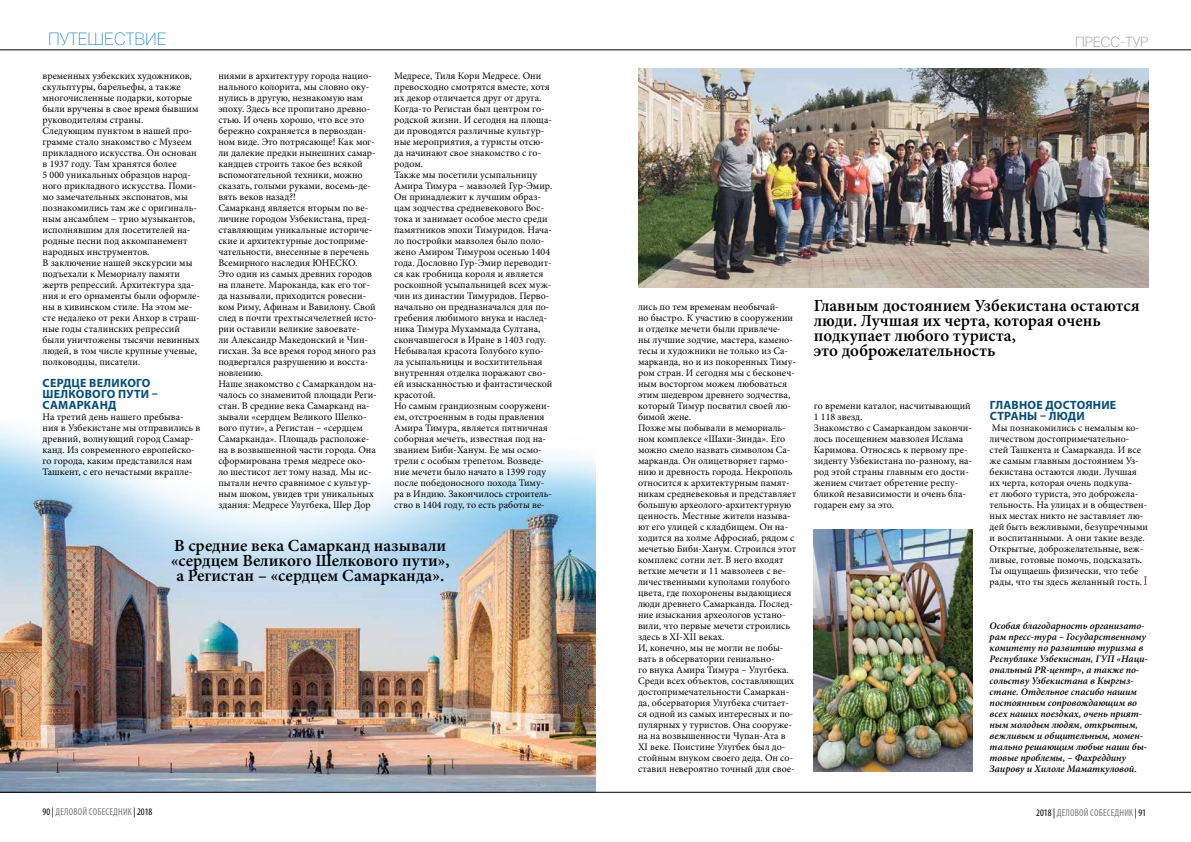
<style>
.page{position:relative;width:1191px;height:842px;background:#fff}
.page>*{position:absolute;margin:0;border:0;box-sizing:border-box;transform-origin:0 0}
.t1{font:600 17px/15px "Minion Pro";color:#000;text-align:center}
.t2{font:100 17px "Helios";color:#0079c2}
.t3{font:100 14px "Helios";color:#76787a}
.t4{font:700 12px/11px "Myriad Pro";letter-spacing:.055em;color:#004e7b}
.t5{font:700 12px/11px "Myriad Pro";letter-spacing:.11em;color:#004e7b}
.t6{font:10px/11px "Minion Pro";color:#000}
.t7{font:italic 600 10px/11px "Minion Pro";color:#000}
.t8{font:condensed 10px "Myriad Pro";letter-spacing:.02em;color:#76787a}
.s1{color:#000}
</style>
<div class="page">
<img style="left:814px;top:530px;width:158px;height:242px">
<img style="left:0;top:427px;width:595px;height:365px">
<hr style="left:0;top:792px;width:1191px;height:1px;background:#000">
<svg style="left:1144px;top:576px;width:2px;height:9px"></svg>
<hr style="left:0;top:50px;width:1191px;height:1px;background:#000">
<img style="left:638px;top:68px;width:510px;height:220px">
<h1 class="t2" style="left:48px;top:29px;width:120px">путешествие</h1>
<h2 class="t3" style="left:1075px;top:34px;width:75px">пресс-тур</h2>
<p class="t6" style="left:43px;top:70px;width:159px">временных узбекских художников, скульптуры, барельефы, а также многочисленные подарки, которые были вручены в свое время бывшим руководителям страны.<br>Следующим пунктом в нашей про&shy;грамме стало знакомство с Музеем прикладного искусства. Он основан в 1937 году. Там хранятся более<br>5 000 уникальных образцов народ&shy;ного прикладного искусства. Поми&shy;мо замечательных экспонатов, мы познакомились там же с оригиналь&shy;ным ансамблем – трио музыкантов, исполнявшим для посетителей на&shy;родные песни под аккомпанемент народных инструментов.<br>В заключение нашей экскурсии мы подъехали к Мемориалу памяти жертв репрессий. Архитектура зда&shy;ния и его орнаменты были оформле&shy;ны в хивинском стиле. На этом ме&shy;сте недалеко от реки Анхор в страш&shy;ные годы сталинских репрессий были уничтожены тысячи невинных людей, в том числе крупные ученые, полководцы, писатели.</p>
<p class="t4" style="left:43px;top:377px;width:117px">Сердце Великого<br>Шелкового пути –<br>Самарканд</p>
<p class="t6" style="left:43px;top:411px;width:159px">На третий день нашего пребыва&shy;ния в Узбекистане мы отправились в древний, волнующий город Самар&shy;канд. Из современного европейско&shy;го города, каким представился нам Ташкент, с его нечастыми вкрапле-</p>
<p class="t6" style="left:218px;top:70px;width:160px">ниями в архитектуру города нацио&shy;нального колорита, мы словно оку&shy;нулись в другую, незнакомую нам эпоху. Здесь все пропитано древно&shy;стью. И очень хорошо, что все это бережно сохраняется в первоздан&shy;ном виде. Это потрясающе! Как мог&shy;ли далекие предки нынешних самар&shy;кандцев строить такое без всякой вспомогательной техники, можно сказать, голыми руками, восемь-де&shy;вять веков назад?!<br>Самарканд является вторым по ве&shy;личине городом Узбекистана, пред&shy;ставляющим уникальные историче&shy;ские и архитектурные достоприме&shy;чательности, внесенные в перечень<br>Всемирного наследия ЮНЕСКО.<br>Это один из самых древних городов на планете. Мароканда, как его тог&shy;да называли, приходится ровесни&shy;ком Риму, Афинам и Вавилону. Свой след в почти трехтысячелетней исто&shy;рии оставили великие завоевате-<br>ли Александр Македонский и Чин&shy;гисхан. За все время город много раз подвергался разрушению и восста&shy;новлению.<br>Наше знакомство с Самаркандом на&shy;чалось со знаменитой площади Реги&shy;стан. В средние века Самарканд на&shy;зывали «сердцем Великого Шелко&shy;вого пути», а Регистан – «сердцем<br>Самарканда». Площадь расположе&shy;на в возвышенной части города. Она сформирована тремя медресе око&shy;ло шестисот лет тому назад. Мы ис&shy;пытали нечто сравнимое с культур&shy;ным шоком, увидев три уникальных здания: Медресе Улугбека, Шер Дор</p>
<p class="t6" style="left:394px;top:70px;width:160px">Медресе, Тиля Кори Медресе. Они превосходно смотрятся вместе, хотя их декор отличается друг от друга.<br>Когда-то Регистан был центром го&shy;родской жизни. И сегодня на площа&shy;ди проводятся различные культур&shy;ные мероприятия, а туристы отсю&shy;да начинают свое знакомство с го&shy;родом.<br>Также мы посетили усыпальницу<br>Амира Тимура – мавзолей Гур-Эмир.<br>Он принадлежит к лучшим образ&shy;цам зодчества средневекового Вос&shy;тока и занимает особое место среди памятников эпохи Тимуридов. Нача&shy;ло постройки мавзолея было поло&shy;жено Амиром Тимуром осенью 1404 года. Дословно Гур-Эмир переводит&shy;ся как гробница короля и является роскошной усыпальницей всех муж&shy;чин из династии Тимуридов. Перво&shy;начально он предназначался для по&shy;гребения любимого внука и наслед&shy;ника Тимура Мухаммада Султана, скончавшегося в Иране в 1403 году.<br>Небывалая красота Голубого купо&shy;ла усыпальницы и восхитительная внутренняя отделка поражают сво&shy;ей изысканностью и фантастической красотой.<br>Но самым грандиозным сооружени&shy;ем, отстроенным в годы правления<br>Амира Тимура, является пятничная соборная мечеть, известная под на&shy;званием Биби-Ханум. Ее мы осмо&shy;трели с особым трепетом. Возведе&shy;ние мечети было начато в 1399 году после победоносного похода Тиму&shy;ра в Индию. Закончилось строитель&shy;ство в 1404 году, то есть работы ве-</p>
<h1 class="t1" style="left:171px;top:538px;width:280px">В средние века Самарканд называли «сердцем Великого Шелкового пути», а Регистан – «сердцем Самарканда».</h1>
<p class="t6" style="left:638px;top:301px;width:160px">лись по тем временам необычай-<br>но быстро. К участию в сооружении и отделке мечети были привлече-<br>ны лучшие зодчие, мастера, камено&shy;тесы и художники не только из Са&shy;марканда, но и из покоренных Тиму&shy;ром стран. И сегодня мы с бесконеч&shy;ным восторгом можем любоваться этим шедевром древнего зодчества, который Тимур посвятил своей лю&shy;бимой жене.<br>Позже мы побывали в мемориаль&shy;ном комплексе «Шахи-Зинда». Его можно смело назвать символом Са&shy;марканда. Он олицетворяет гармо&shy;нию и древность города. Некрополь относится к архитектурным памят&shy;никам средневековья и представляет большую археолого-архитектурную ценность. Местные жители называ&shy;ют его улицей с кладбищем. Он на&shy;ходится на холме Афросиаб, рядом с мечетью Биби-Ханум. Строился этот комплекс сотни лет. В него входят ветхие мечети и 11 мавзолеев с ве&shy;личественными куполами голубого цвета, где похоронены выдающиеся люди древнего Самарканда. Послед&shy;ние изыскания археологов устано&shy;вили, что первые мечети строились здесь в XI-XII веках.<br>И, конечно, мы не могли не побы&shy;вать в обсерватории гениально-<br>го внука Амира Тимура – Улугбека.<br>Среди всех объектов, составляющих достопримечательности Самаркан&shy;да, обсерватория Улугбека считает&shy;ся одной из самых интересных и по&shy;пулярных у туристов. Она сооруже&shy;на на возвышенности Чупан-Ата в<br>XI веке. Поистине Улугбек был до&shy;стойным внуком своего деда. Он со&shy;ставил невероятно точный для свое-</p>
<h1 class="t1" style="left:814px;top:298px;width:327px;text-align:left">Главным достоянием Узбекистана остаются люди. Лучшая их черта, которая очень подкупает любого туриста,<br>это доброжелательность</h1>
<p class="t6" style="left:814px;top:400px;width:160px">го времени каталог, насчитывающий<br>1 118 звезд.<br>Знакомство с Самаркандом закончи&shy;лось посещением мавзолея Ислама<br>Каримова. Относясь к первому пре&shy;зиденту Узбекистана по-разному, на&shy;род этой страны главным его дости&shy;жением считает обретение респу&shy;бликой независимости и очень бла&shy;годарен ему за это.</p>
<p class="t5" style="left:989px;top:399px;width:128px">Главное достояние страны – люди</p>
<p class="t6" style="left:989px;top:422px;width:160px">Мы познакомились с немалым ко&shy;личеством достопримечательно&shy;стей Ташкента и Самарканда. И все же самым главным достоянием Уз&shy;бекистана остаются люди. Лучшая их черта, которая очень подкупа-<br>ет любого туриста, это доброжела&shy;тельность. На улицах и в обществен&shy;ных местах никто не заставляет лю&shy;дей быть вежливыми, безупречными и воспитанными. А они такие везде.<br>Открытые, доброжелательные, веж&shy;ливые, готовые помочь, подсказать.<br>Ты ощущаешь физически, что тебе рады, что ты здесь желанный гость.</p>
<p class="t7" style="left:989px;top:620px;width:160px">Особая благодарность организато&shy;рам пресс-тура – Государственному комитету по развитию туризма в<br>Республике Узбекистан, ГУП «Наци&shy;ональный PR-центр», а также по&shy;сольству Узбекистана в Кыргыз&shy;стане. Отдельное спасибо нашим постоянным сопровождающим во всех наших поездках, очень прият&shy;ным молодым людям, открытым, вежливым и общительным, момен&shy;тально решающим любые наши бы&shy;товые проблемы, – Фахреддину<br>Заирову и Хилоле Маматкуловой.</p>
<p class="t8" style="left:43px;top:806px;width:111px"><span class="s1">90 |</span> деловой собеседник <span class="s1">| 2018</span></p>
<p class="t8" style="left:1036px;top:806px;width:111px"><span class="s1">2018 |</span> деловой собеседник <span class="s1">| 91</span></p>
</div>
